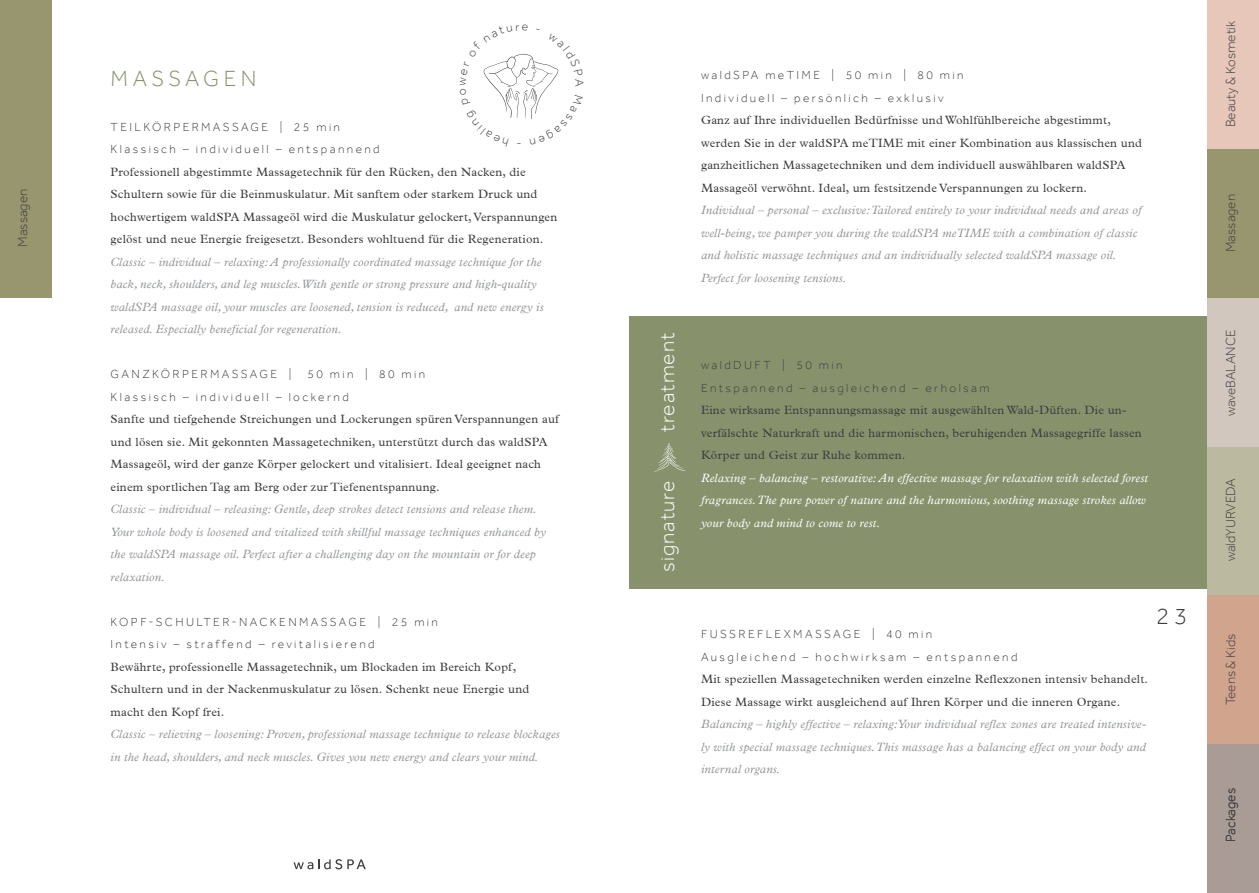
<style>
.page{position:relative;width:1259px;height:893px;background:#fff}
.page>*{position:absolute;margin:0;border:0;box-sizing:border-box;transform-origin:0 0}
.t1{font:300 24px "Effra";color:#3e3e3f}
.t2{font:300 22.5px "Effra";letter-spacing:.2em;color:#87926d}
.t3{font:300 21px "Effra";letter-spacing:.05em;color:#fff}
.t4{font:300 13.5px "Effra";color:#3e3e3f}
.t5{font:12px/22.5px "Plantin";letter-spacing:.02em;color:#3e3e3f}
.t6{font:italic 12px/22.5px "Plantin";letter-spacing:.02em;color:#939598}
.t7{font:300 12px/22.5px "Effra";letter-spacing:.2em;color:#3e3e3f}
.t8{font:italic 12px/22.5px "Plantin";letter-spacing:.02em;color:#fff}
</style>
<div class="page">
<div style="left:629px;top:317px;width:592px;height:272px;background:#87926d"></div>
<svg style="left:654px;top:443px;width:31px;height:29px"></svg>
<svg style="left:293px;top:859px;width:73px;height:10px"></svg>
<div style="left:0;top:0;width:52px;height:298px;background:#98966e"></div>
<div style="left:1207px;top:0;width:52px;height:149px;background:#e6c7b9"></div>
<div style="left:1207px;top:446px;width:52px;height:149px;background:#bbbaa0"></div>
<div style="left:1207px;top:149px;width:52px;height:149px;background:#98966e"></div>
<div style="left:1207px;top:595px;width:52px;height:149px;background:#d0a48d"></div>
<div style="left:1207px;top:298px;width:52px;height:148px;background:#d2c7bf"></div>
<div style="left:1207px;top:744px;width:52px;height:149px;background:#a99b95"></div>
<svg style="left:483px;top:53px;width:76px;height:67px"></svg>
<p class="t4" style="left:15px;top:247px;width:59px;rotate:-90deg">Massagen</p>
<h2 class="t2" style="left:111px;top:65px;width:148px">MASSAGEN</h2>
<p class="t7" style="left:111px;top:115px;width:271px">TEILKÖRPERMASSAGE | 25 min<br>Klassisch – individuell – entspannend</p>
<p class="t5" style="left:111px;top:161px;width:448px">Professionell abgestimmte Massagetechnik für den Rücken, den Nacken, die Schultern sowie für die Beinmuskulatur. Mit sanftem oder starkem Druck und hochwertigem waldSPA Massageöl wird die Muskulatur gelockert, Verspannungen gelöst und neue Energie freigesetzt. Besonders wohltuend für die Regeneration.</p>
<p class="t6" style="left:111px;top:251px;width:435px">Classic – individual – relaxing: A professionally coordinated massage technique for the back, neck, shoulders, and leg muscles. With gentle or strong pressure and high-quality waldSPA massage oil, your muscles are loosened, tension is reduced, and new energy is released. Especially beneficial for regeneration.</p>
<p class="t7" style="left:111px;top:363px;width:182px">GANZKÖRPERMASSAGE |</p>
<p class="t7" style="left:111px;top:363px;width:316px;text-indent:197px">50 min | 80 min<br>Klassisch – individuell – lockernd</p>
<p class="t5" style="left:111px;top:408px;width:450px">Sanfte und tiefgehende Streichungen und Lockerungen spüren Verspannungen auf und lösen sie. Mit gekonnten Massagetechniken, unterstützt durch das waldSPA Massageöl, wird der ganze Körper gelockert und vitalisiert. Ideal geeignet nach einem sportlichen Tag am Berg oder zur Tiefenentspannung.</p>
<p class="t6" style="left:111px;top:499px;width:437px">Classic – individual – releasing: Gentle, deep strokes detect tensions and release them.<br>Your whole body is loosened and vitalized with skillful massage techniques enhanced by the waldSPA massage oil. Perfect after a challenging day on the mountain or for deep relaxation.</p>
<p class="t7" style="left:111px;top:610px;width:329px">KOPF-SCHULTER-NACKENMASSAGE | 25 min<br>Intensiv – straffend – revitalisierend</p>
<p class="t5" style="left:111px;top:656px;width:420px">Bewährte, professionelle Massagetechnik, um Blockaden im Bereich Kopf,<br>Schultern und in der Nackenmuskulatur zu lösen. Schenkt neue Energie und macht den Kopf frei.</p>
<p class="t6" style="left:111px;top:724px;width:451px">Classic – relieving – loosening: Proven, professional massage technique to release blockages in the head, shoulders, and neck muscles. Gives you new energy and clears your mind.</p>
<h3 class="t3" style="left:654px;top:432px;width:100px;rotate:-90deg">treatment</h3>
<h3 class="t3" style="left:654px;top:572px;width:92px;rotate:-90deg">signature</h3>
<p class="t7" style="left:701px;top:64px;width:264px">waldSPA meTIME | 50 min | 80 min<br>Individuell – persönlich – exklusiv</p>
<p class="t5" style="left:701px;top:109px;width:442px">Ganz auf Ihre individuellen Bedürfnisse und Wohlfühlbereiche abgestimmt, werden Sie in der waldSPA meTIME mit einer Kombination aus klassischen und ganzheitlichen Massagetechniken und dem individuell auswählbaren waldSPA Massageöl verwöhnt. Ideal, um festsitzende Verspannungen zu lockern.</p>
<p class="t6" style="left:701px;top:199px;width:442px">Individual – personal – exclusive: Tailored entirely to your individual needs and areas of well-being, we pamper you during the waldSPA meTIME with a combination of classic and holistic massage techniques and an individually selected waldSPA massage oil.<br>Perfect for loosening tensions.</p>
<p class="t7" style="left:701px;top:354px;width:290px">waldDUFT | 50 min<br>Entspannend – ausgleichend – erholsam</p>
<p class="t5" style="left:701px;top:399px;width:442px">Eine wirksame Entspannungsmassage mit ausgewählten Wald-Düften. Die un&shy;verfälschte Naturkraft und die harmonischen, beruhigenden Massagegriffe lassen<br>Körper und Geist zur Ruhe kommen.</p>
<p class="t8" style="left:701px;top:467px;width:448px">Relaxing – balancing – restorative: An effective massage for relaxation with selected forest fragrances. The pure power of nature and the harmonious, soothing massage strokes allow your body and mind to come to rest.</p>
<p class="t7" style="left:701px;top:623px;width:318px">FUSSREFLEXMASSAGE | 40 min<br>Ausgleichend – hochwirksam – entspannend</p>
<p class="t5" style="left:701px;top:668px;width:448px">Mit speziellen Massagetechniken werden einzelne Reflexzonen intensiv behandelt.<br>Diese Massage wirkt ausgleichend auf Ihren Körper und die inneren Organe.</p>
<p class="t6" style="left:701px;top:713px;width:446px;text-align:justify">Balancing – highly effective – relaxing: Your individual reflex zones are treated intensive&shy;ly with special massage techniques. This massage has a balancing effect on your body and internal organs.</p>
<h1 class="t1" style="left:1156px;top:602px;width:32px">23</h1>
<p class="t4" style="left:1222px;top:127px;width:108px;rotate:-90deg">Beauty &amp; Kosmetik</p>
<p class="t4" style="left:1222px;top:252px;width:59px;rotate:-90deg">Massagen</p>
<p class="t4" style="left:1222px;top:416px;width:88px;rotate:-90deg">waveBALANCE</p>
<p class="t4" style="left:1222px;top:561px;width:85px;rotate:-90deg">waldYURVEDA</p>
<p class="t4" style="left:1222px;top:705px;width:73px;rotate:-90deg">Teens &amp; Kids</p>
<p class="t4" style="left:1222px;top:842px;width:55px;rotate:-90deg">Packages</p>
</div>
